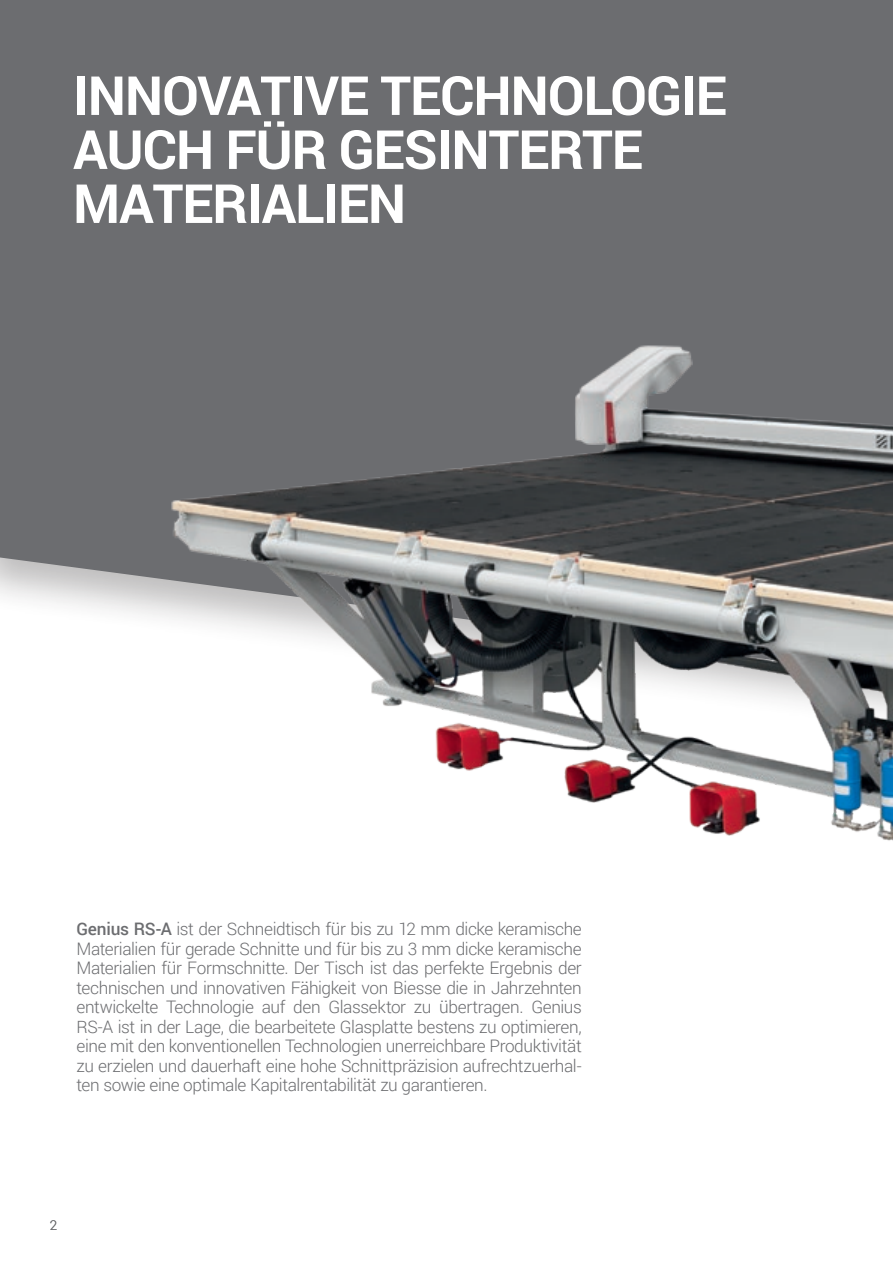
<style>
.page{position:relative;width:893px;height:1263px;background:#fff}
.page>*{position:absolute;margin:0;border:0;box-sizing:border-box;transform-origin:0 0}
.t1{font:700 54px/54px "Roboto";letter-spacing:-.02em;color:#fff}
.t2{font:300 17.25px/19.5px "Roboto";letter-spacing:-.025em;color:#6c6d70;text-align:justify}
.t3{font:300 13.5px "Roboto";color:#6c6d70}
.s1{font-weight:500}
</style>
<div class="page">
<div style="left:0;top:0;width:893px;height:612px;background:#6c6d70"></div>
<img style="left:129px;top:293px;width:764px;height:548px">
<p class="t1" style="left:73px;top:67px;width:655px">INNOVATIVE TECHNOLOGIE<br>AUCH FÜR GESINTERTE<br>MATERIALIEN</p>
<p class="t2" style="left:77px;top:919px;width:507px"><span class="s1">Genius RS-A</span> ist der Schneidtisch für bis zu 12 mm dicke keramische Materialien für gerade Schnitte und für bis zu 3 mm dicke keramische Materialien für Formschnitte. Der Tisch ist das perfekte Ergebnis der technischen und innovativen Fähigkeit von Biesse die in Jahrzehnten entwickelte Technologie auf den Glassektor zu übertragen. Genius RS-A ist in der Lage, die bearbeitete Glasplatte bestens zu optimieren, eine mit den konventionellen Technologien unerreichbare Produktivität zu erzielen und dauerhaft eine hohe Schnittpräzision aufrechtzuerhal&shy;ten sowie eine optimale Kapitalrentabilität zu garantieren.</p>
<p class="t3" style="left:50px;top:1215px;width:9px">2</p>
</div>
